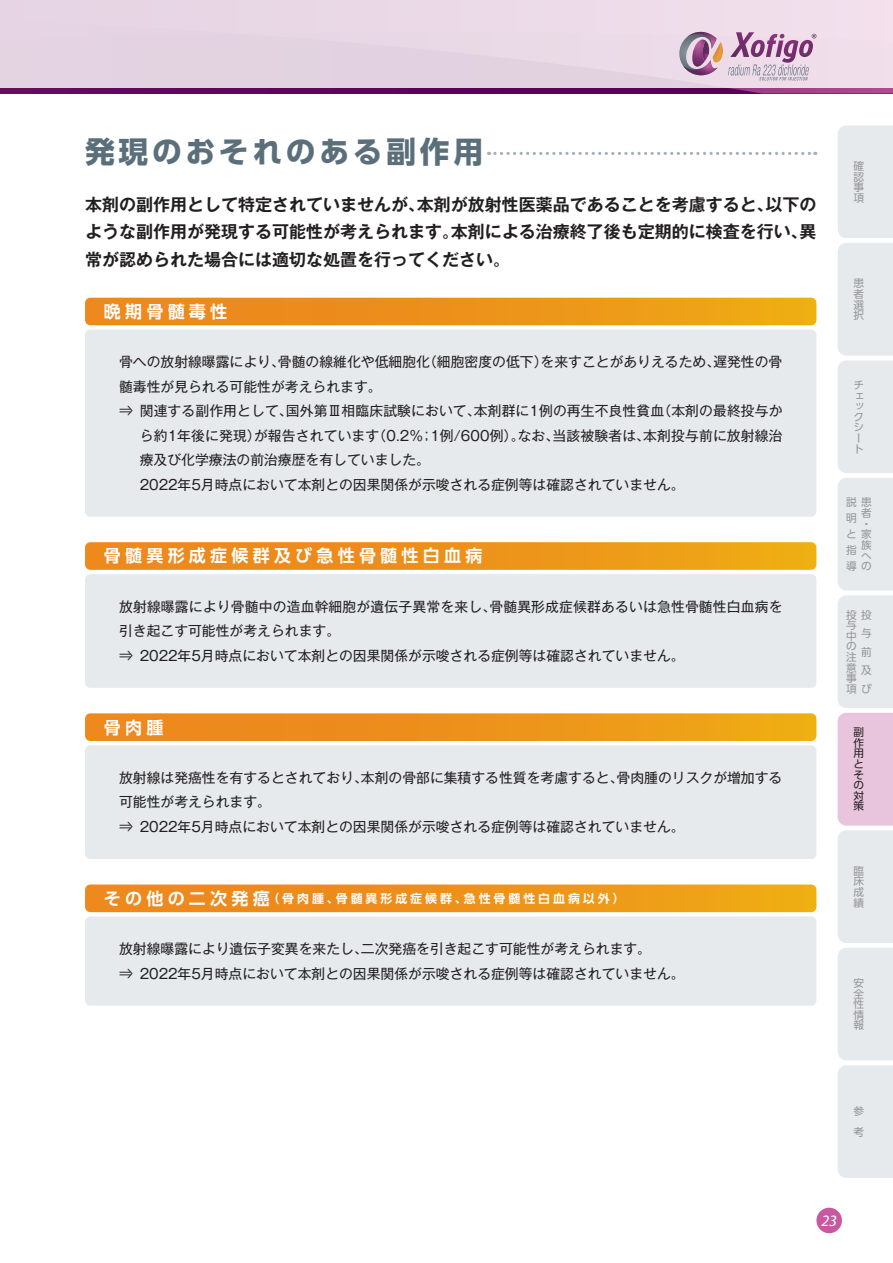
<style>
.page{position:relative;width:893px;height:1263px;background:#fff}
.page>*{position:absolute;margin:0;border:0;box-sizing:border-box;transform-origin:0 0}
.中見出し{font:700 29.7px "UD Shin Go Pro";letter-spacing:.125em;color:#5b6f7b}
.リード{font:700 16.95px/27.6px "Gothic MB101 Pro De";color:#231f20;text-align:justify}
.小見出し{font:700 16.95px "UD Shin Go Pro De";letter-spacing:.25em;color:#fff}
.t1{font:italic 15.9px "Myriad Pro";color:#fff}
.囲み_本文_13Q_改行1_5字下げ{font:13.8px/24.5px "Gothic MB101 Pro";color:#231f20;text-align:justify}
.囲み_本文_13Q{font:13.8px/24.5px "Gothic MB101 Pro";color:#231f20}
.小見出し-2{font:700 11.85px "UD Shin Go Pro De";letter-spacing:.25em;color:#fff}
.t2{font:10.65px/10.6px "UD Shin Go Pro";color:#939598;text-align:justify}
.t3{font:10.65px/10.6px "UD Shin Go Pro";color:#231f20;text-align:justify}
.s1{font-size:16.95px}
</style>
<div class="page">
<svg style="left:0;top:88px;width:893px;height:6px;background:#6b0e5e"></svg>
<div style="left:0;top:0;width:893px;height:88px;background:#e8d6e5"></div>
<div style="left:816px;top:1208px;width:26px;height:25px;background:#c859a1;border-radius:50%"></div>
<svg style="left:679px;top:32px;width:137px;height:49px"></svg>
<svg style="left:838px;top:125px;width:55px;height:1053px;background:#e8e6ec"></svg>
<div style="left:85px;top:330px;width:731px;height:187px;background:#e7eaed;border-radius:5px"></div>
<div style="left:85px;top:916px;width:731px;height:90px;background:#e7eaed;border-radius:5px"></div>
<div style="left:85px;top:574px;width:731px;height:114px;background:#e7eaed;border-radius:5px"></div>
<div style="left:85px;top:745px;width:731px;height:114px;background:#e7eaed;border-radius:5px"></div>
<svg style="left:495px;top:152px;width:321px;height:3px"></svg>
<svg style="left:85px;top:298px;width:731px;height:27px;background:#ed941a"></svg>
<svg style="left:85px;top:542px;width:731px;height:28px;background:#ed951d"></svg>
<svg style="left:85px;top:713px;width:731px;height:28px;background:#ed951d"></svg>
<svg style="left:85px;top:884px;width:731px;height:28px;background:#ed961e"></svg>
<p class="中見出し" style="left:85px;top:128px;width:400px">発現のおそれのある副作用</p>
<p class="リード" style="left:85px;top:188px;width:733px">本剤の副作用として特定されていませんが、本剤が放射性医薬品であることを考慮すると、以下のような副作用が発現する可能性が考えられます。本剤による治療終了後も定期的に検査を行い、異常が認められた場合には適切な処置を行ってください。</p>
<p class="小見出し" style="left:104px;top:298px;width:125px">晩期骨髄毒性</p>
<p class="囲み_本文_13Q" style="left:119px;top:348px;width:665px">骨への放射線曝露により、骨髄の線維化や低細胞化（細胞密度の低下）を来すことがありえるため、遅発性の骨髄毒性が見られる可能性が考えられます。</p>
<p class="囲み_本文_13Q_改行1_5字下げ" style="left:140px;top:397px;width:644px;text-indent:-21px">⇒ 関連する副作用として、国外第Ⅲ相臨床試験において、本剤群に1例の再生不良性貧血（本剤の最終投与から約1年後に発現）が報告されています（0.2％；1例/600例）。なお、当該被験者は、本剤投与前に放射線治療及び化学療法の前治療歴を有していました。</p>
<p class="囲み_本文_13Q_改行1_5字下げ" style="left:140px;top:470px;width:546px">2022年5月時点において本剤との因果関係が示唆される症例等は確認されていません。</p>
<p class="小見出し" style="left:104px;top:542px;width:380px">骨髄異形成症候群及び急性骨髄性白血病</p>
<p class="囲み_本文_13Q" style="left:119px;top:592px;width:665px">放射線曝露により骨髄中の造血幹細胞が遺伝子異常を来し、骨髄異形成症候群あるいは急性骨髄性白血病を引き起こす可能性が考えられます。</p>
<p class="囲み_本文_13Q_改行1_5字下げ" style="left:119px;top:641px;width:567px">⇒ 2022年5月時点において本剤との因果関係が示唆される症例等は確認されていません。</p>
<p class="小見出し" style="left:104px;top:713px;width:61px">骨肉腫</p>
<p class="囲み_本文_13Q" style="left:119px;top:763px;width:665px">放射線は発癌性を有するとされており、本剤の骨部に集積する性質を考慮すると、骨肉腫のリスクが増加する可能性が考えられます。</p>
<p class="囲み_本文_13Q_改行1_5字下げ" style="left:119px;top:812px;width:567px">⇒ 2022年5月時点において本剤との因果関係が示唆される症例等は確認されていません。</p>
<p class="小見出し-2" style="left:104px;top:889px;width:522px"><span class="s1">その他の二次発癌</span>（骨肉腫、骨髄異形成症候群、急性骨髄性白血病以外）</p>
<p class="囲み_本文_13Q" style="left:119px;top:935px;width:534px">放射線曝露により遺伝子変異を来たし、二次発癌を引き起こす可能性が考えられます。</p>
<p class="囲み_本文_13Q_改行1_5字下げ" style="left:119px;top:959px;width:567px">⇒ 2022年5月時点において本剤との因果関係が示唆される症例等は確認されていません。</p>
<p class="t2" style="left:854px;top:160px;width:12px">確認事項</p>
<p class="t2" style="left:854px;top:278px;width:12px">患者選択</p>
<p class="t2" style="left:854px;top:379px;width:11px;text-align:left">チェックシート</p>
<p class="t2" style="left:846px;top:494px;width:27px;line-height:15.9px;text-align:left">説患明<br>と<br>指<br>導の</p>
<p class="t2" style="left:861px;top:507px;width:12px;text-align:left">者・家族へ</p>
<p class="t2" style="left:846px;top:609px;width:27px;text-align:left">投投与<br>中<br>の<br>注<br>意<br>事<br>項び</p>
<p class="t2" style="left:861px;top:623px;width:12px;line-height:18.6px">与前及</p>
<p class="t3" style="left:854px;top:726px;width:12px">副作用とその対策</p>
<p class="t2" style="left:854px;top:865px;width:12px">臨床成績</p>
<p class="t2" style="left:854px;top:977px;width:12px">安全性情報</p>
<p class="t2" style="left:854px;top:1100px;width:12px;line-height:21.3px">参考</p>
<p class="t1" style="left:821px;top:1211px;width:17px">23</p>
</div>
